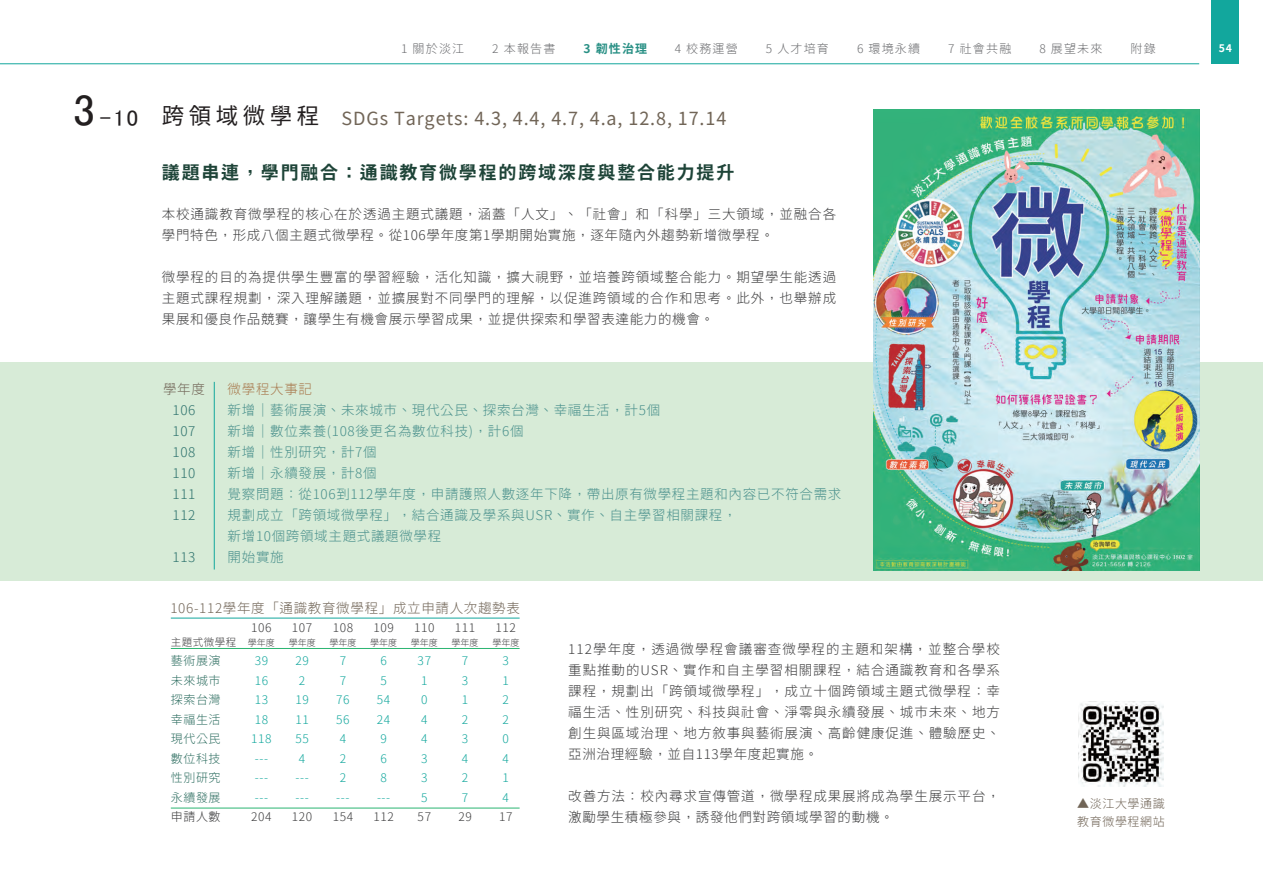
<style>
.page{position:relative;width:1263px;height:893px;background:#fff}
.page>*{position:absolute;margin:0;border:0;box-sizing:border-box;transform-origin:0 0}
.t1{font:18px "Taipei Sans TC Beta";letter-spacing:.05em;color:#716557}
.t2{font:700 18px "Taipei Sans TC Beta";letter-spacing:.1em;color:#1e4438}
.t3{font:300 13.5px/21px "Taipei Sans TC Beta";letter-spacing:.05em;color:#3e3e3f;text-align:justify}
.t4{font:300 13.5px/21px "Taipei Sans TC Beta";letter-spacing:.05em;color:#49908c}
.t5{font:300 13.5px/21px "Taipei Sans TC Beta";letter-spacing:.07em;color:#3e3e3f}
.t6{font:300 13.5px "Taipei Sans TC Beta";letter-spacing:.05em;color:#716557}
.t7{font:300 13.5px/21px "Taipei Sans TC Beta";letter-spacing:.05em;color:#2d726d;text-align:justify}
.t8{font:300 13.5px "Taipei Sans TC Beta";letter-spacing:.05em;color:#a97b50}
.t9{font:300 12px/19.5px "Taipei Sans TC Beta";letter-spacing:.05em;color:#12a79d}
.t10{font:300 12px "Taipei Sans TC Beta";letter-spacing:.05em;color:#3e3e3f}
.t11{font:300 12px "Taipei Sans TC Beta";letter-spacing:.1em;color:#6c6d70}
.t12{font:300 12px/19.5px "Taipei Sans TC Beta";letter-spacing:.05em;color:#317063;text-align:justify}
.t13{font:300 12px/18px "Taipei Sans TC Beta";letter-spacing:.05em;color:#716557}
.t14{font:700 12px "Taipei Sans TC Beta";color:#299085}
.t15{font:300 10.5px "Taipei Sans TC Beta";letter-spacing:.05em;color:#3e3e3f}
.t16{font:700 10.5px "Taipei Sans TC Beta";color:#fff}
.t17{font:300 9px "Taipei Sans TC Beta";color:#3e3e3f}
.s1{font-family:"MS P Gothic";font-size:45px;color:#231f20}
.s2{font-family:"MS P Gothic";font-size:22.5px;color:#231f20}
.s3{font-size:22.5px;color:#231f20}
</style>
<div class="page">
<div style="left:0;top:362px;width:1263px;height:218px;background:#d7ebd7"></div>
<hr style="left:0;top:63px;width:1199px;height:1px;background:#12a79d">
<div style="left:1212px;top:0;width:27px;height:64px;background:#12a79d"></div>
<img style="left:874px;top:109px;width:325px;height:461px">
<hr style="left:214px;top:382px;width:1px;height:187px;background:#12a79d">
<hr style="left:171px;top:618px;width:349px;height:1px;background:#12a79d">
<hr style="left:171px;top:648px;width:349px;height:1px;background:#2bb572">
<hr style="left:171px;top:808px;width:349px;height:1px;background:#2bb572">
<img style="left:1078px;top:702px;width:85px;height:85px">
<p class="t11" style="left:401px;top:42px;width:65px">1 關於淡江</p>
<p class="t11" style="left:492px;top:42px;width:65px">2 本報告書</p>
<p class="t14" style="left:583px;top:42px;width:65px">3 韌性治理</p>
<p class="t11" style="left:675px;top:42px;width:65px">4 校務運營</p>
<p class="t11" style="left:766px;top:42px;width:65px">5 人才培育</p>
<p class="t11" style="left:857px;top:42px;width:65px">6 環境永續</p>
<p class="t11" style="left:948px;top:42px;width:65px">7 社會共融</p>
<p class="t11" style="left:1039px;top:42px;width:65px">8 展望未來</p>
<p class="t11" style="left:1130px;top:42px;width:27px">附錄</p>
<p class="t16" style="left:1219px;top:42px;width:15px">54</p>
<h1 class="t1" style="left:73px;top:108px;width:655px"><span class="s1">3</span><span class="s2">-10</span> <span class="s3">跨領域微學程</span> SDGs Targets: 4.3, 4.4, 4.7, 4.a, 12.8, 17.14</h1>
<h1 class="t2" style="left:162px;top:163px;width:574px">議題串連，學門融合：通識教育微學程的跨域深度與整合能力提升</h1>
<p class="t3" style="left:162px;top:204px;width:676px">本校通識教育微學程的核心在於透過主題式議題，涵蓋「人文」、「社會」和「科學」三大領域，並融合各學門特色，形成八個主題式微學程。從106學年度第1學期開始實施，逐年隨內外趨勢新增微學程。</p>
<p class="t3" style="left:162px;top:267px;width:676px">微學程的目的為提供學生豐富的學習經驗，活化知識，擴大視野，並培養跨領域整合能力。期望學生能透過主題式課程規劃，深入理解議題，並擴展對不同學門的理解，以促進跨領域的合作和思考。此外，也舉辦成果展和優良作品競賽，讓學生有機會展示學習成果，並提供探索和學習表達能力的機會。</p>
<p class="t6" style="left:163px;top:381px;width:43px">學年度</p>
<p class="t7" style="left:173px;top:400px;width:24px">106<br>107<br>108<br>110<br>111<br>112</p>
<p class="t7" style="left:173px;top:547px;width:24px">113</p>
<p class="t8" style="left:228px;top:381px;width:86px">微學程大事記</p>
<p class="t4" style="left:228px;top:400px;width:615px">新增｜藝術展演、未來城市、現代公民、探索台灣、幸福生活，計5個<br>新增｜數位素養(108後更名為數位科技)，計6個<br>新增｜性別研究，計7個<br>新增｜永續發展，計8個<br>覺察問題：從106到112學年度，申請護照人數逐年下降，帶出原有微學程主題和內容已不符合需求規劃成立「跨領域微學程」，結合通識及學系與USR、實作、自主學習相關課程，<br>新增10個跨領域主題式議題微學程<br>開始實施</p>
<p class="t6" style="left:170px;top:600px;width:351px">106-112學年度「通識教育微學程」成立申請人次趨勢表</p>
<p class="t15" style="left:171px;top:636px;width:67px">主題式微學程</p>
<p class="t12" style="left:171px;top:651px;width:51px">藝術展演未來城巿探索台灣幸福生活現代公民數位科技性別研究永續發展</p>
<p class="t10" style="left:171px;top:810px;width:51px">申請人數</p>
<p class="t10" style="left:251px;top:621px;width:22px">106</p>
<p class="t17" style="left:248px;top:637px;width:28px">學年度</p>
<p class="t9" style="left:251px;top:651px;width:22px;text-align:center">39<br>16<br>13<br>18<br>118 --- --- ---</p>
<p class="t10" style="left:251px;top:810px;width:22px">204</p>
<p class="t10" style="left:292px;top:621px;width:22px">107</p>
<p class="t17" style="left:289px;top:637px;width:28px">學年度</p>
<p class="t9" style="left:295px;top:651px;width:15px">29<br>2<br>19<br>11<br>55<br>4 --- ---</p>
<p class="t10" style="left:292px;top:810px;width:22px">120</p>
<p class="t10" style="left:333px;top:621px;width:22px">108</p>
<p class="t17" style="left:329px;top:637px;width:28px">學年度</p>
<p class="t9" style="left:336px;top:651px;width:15px">7<br>7<br>76<br>56<br>4<br>2<br>2 ---</p>
<p class="t10" style="left:333px;top:810px;width:22px">154</p>
<p class="t10" style="left:373px;top:621px;width:22px">109</p>
<p class="t17" style="left:370px;top:637px;width:29px">學年度</p>
<p class="t9" style="left:377px;top:651px;width:15px">6<br>5<br>54<br>24<br>9<br>6<br>8 ---</p>
<p class="t10" style="left:373px;top:810px;width:22px">112</p>
<p class="t10" style="left:414px;top:621px;width:22px">110</p>
<p class="t17" style="left:411px;top:637px;width:28px">學年度</p>
<p class="t9" style="left:418px;top:651px;width:15px">37<br>1<br>0<br>4<br>4<br>3<br>3<br>5</p>
<p class="t10" style="left:418px;top:810px;width:15px">57</p>
<p class="t10" style="left:455px;top:621px;width:22px">111</p>
<p class="t17" style="left:452px;top:637px;width:28px">學年度</p>
<p class="t9" style="left:462px;top:651px;width:8px;text-align:justify">7<br>3<br>1<br>2<br>3<br>4<br>2<br>7</p>
<p class="t10" style="left:458px;top:810px;width:15px">29</p>
<p class="t10" style="left:496px;top:621px;width:22px">112</p>
<p class="t17" style="left:492px;top:637px;width:28px">學年度</p>
<p class="t9" style="left:503px;top:651px;width:8px;text-align:justify">3<br>1<br>2<br>2<br>0<br>4<br>1<br>4</p>
<p class="t10" style="left:499px;top:810px;width:15px">17</p>
<p class="t3" style="left:568px;top:639px;width:433px">112學年度，透過微學程會議審查微學程的主題和架構，並整合學校重點推動的USR、實作和自主學習相關課程，結合通識教育和各學系課程，規劃出「跨領域微學程」，成立十個跨領域主題式微學程：幸福生活、性別研究、科技與社會、淨零與永續發展、城市未來、地方創生與區域治理、地方敘事與藝術展演、高齡健康促進、體驗歷史、亞洲治理經驗，並自113學年度起實施。</p>
<p class="t5" style="left:568px;top:786px;width:433px">改善方法：校內尋求宣傳管道，微學程成果展將成為學生展示平台，激勵學生積極參與，誘發他們對跨領域學習的動機。</p>
<p class="t13" style="left:1077px;top:795px;width:89px">▲淡江大學通識教育微學程網站</p>
</div>
